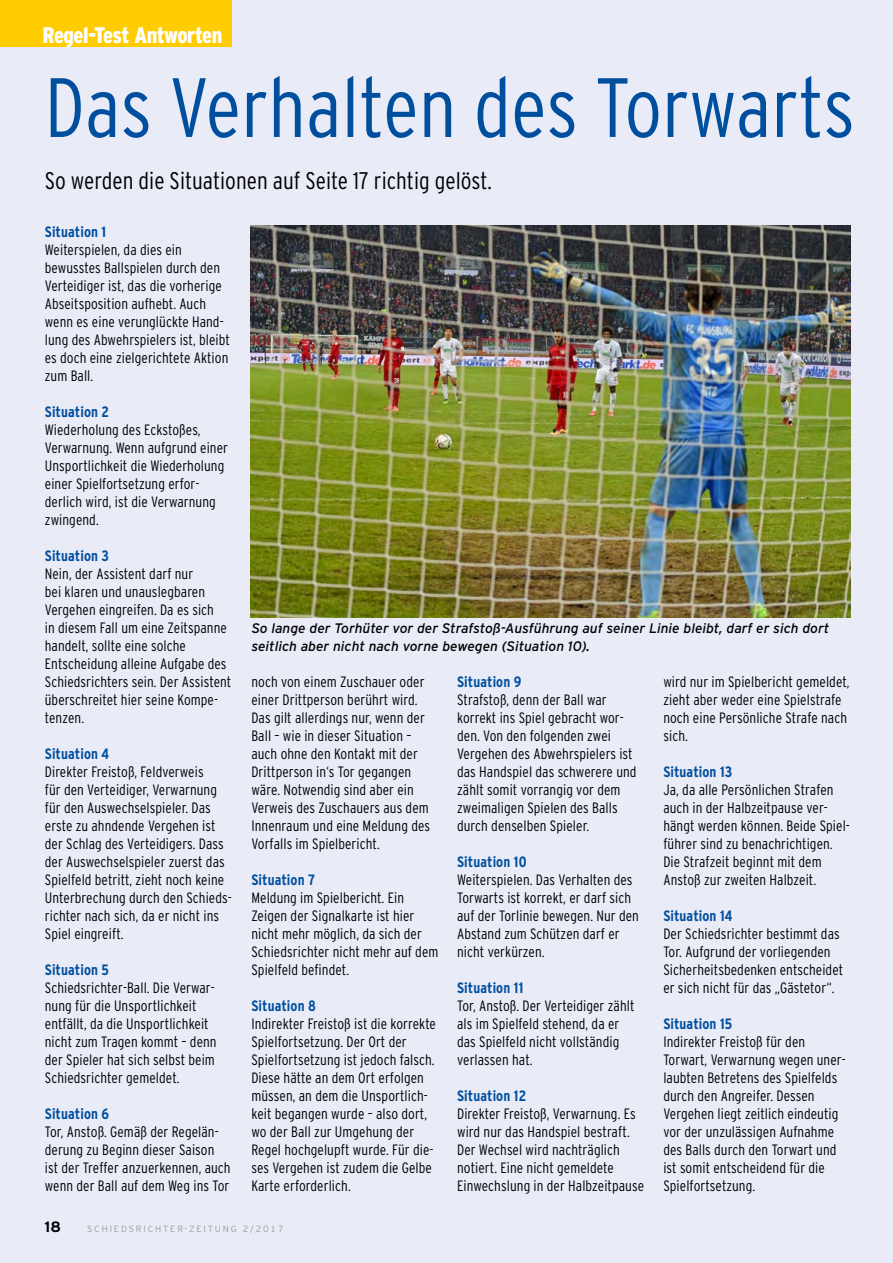
<style>
.page{position:relative;width:893px;height:1263px;background:#e9ebf7}
.page>*{position:absolute;margin:0;border:0;box-sizing:border-box;transform-origin:0 0}
.t1{font:300 condensed 83.85px "Interstate";color:#004f9f}
.t2{font:300 condensed 24px "Interstate";color:#000}
.t3{font:900 condensed 22.5px "Interstate";letter-spacing:-.02em;color:#fff}
.t4{font:300 condensed 15px/18px "Interstate";letter-spacing:.005em;color:#000}
.t5{font:700 condensed 15px "Interstate";letter-spacing:.005em;color:#004f9f}
.t6{font:700 15px "Interstate";color:#000}
.t7{font:italic 13.8px/18px "Interstate";color:#000}
.t8{font:300 9px "Interstate";letter-spacing:.2em;color:#9d9d9c}
</style>
<div class="page">
<div style="left:0;top:0;width:232px;height:47px;background:#fc0"></div>
<img style="left:251px;top:225px;width:599px;height:392px">
<h3 class="t3" style="left:43px;top:23px;width:181px">Regel-Test Antworten</h3>
<h1 class="t1" style="left:45px;top:60px;width:812px">Das Verhalten des Torwarts</h1>
<h2 class="t2" style="left:45px;top:167px;width:449px">So werden die Situationen auf Seite 17 richtig gelöst.</h2>
<p class="t5" style="left:45px;top:223px;width:63px">Situation 1</p>
<p class="t4" style="left:45px;top:240px;width:187px">Weiterspielen, da dies ein bewusstes Ballspielen durch den<br>Verteidiger ist, das die vorherige<br>Abseitsposition aufhebt. Auch wenn es eine verunglückte Hand&shy;lung des Abwehrspielers ist, bleibt es doch eine zielgerichtete Aktion zum Ball.</p>
<p class="t5" style="left:45px;top:403px;width:66px">Situation 2</p>
<p class="t4" style="left:45px;top:420px;width:185px">Wiederholung des Eckstoßes,<br>Verwarnung. Wenn aufgrund einer<br>Unsportlichkeit die Wiederholung einer Spielfortsetzung erfor&shy;derlich wird, ist die Verwarnung zwingend.</p>
<p class="t5" style="left:45px;top:547px;width:66px">Situation 3</p>
<p class="t4" style="left:45px;top:564px;width:188px">Nein, der Assistent darf nur<br>bei klaren und unauslegbaren<br>Vergehen eingreifen. Da es sich<br>in diesem Fall um eine Zeitspanne handelt, sollte eine solche<br>Entscheidung alleine Aufgabe des<br>Schiedsrichters sein. Der Assistent überschreitet hier seine Kompe&shy;tenzen.</p>
<p class="t5" style="left:45px;top:745px;width:66px">Situation 4</p>
<p class="t4" style="left:45px;top:762px;width:188px">Direkter Freistoß, Feldverweis<br>für den Verteidiger, Verwarnung für den Auswechselspieler. Das erste zu ahndende Vergehen ist der Schlag des Verteidigers. Dass der Auswechselspieler zuerst das<br>Spielfeld betritt, zieht noch keine<br>Unterbrechung durch den Schieds&shy;richter nach sich, da er nicht ins<br>Spiel eingreift.</p>
<p class="t5" style="left:45px;top:961px;width:66px">Situation 5</p>
<p class="t4" style="left:45px;top:978px;width:173px">Schiedsrichter-Ball. Die Verwar&shy;nung für die Unsportlichkeit entfällt, da die Unsportlichkeit nicht zum Tragen kommt – denn der Spieler hat sich selbst beim<br>Schiedsrichter gemeldet.</p>
<p class="t5" style="left:45px;top:1105px;width:66px">Situation 6</p>
<p class="t4" style="left:45px;top:1122px;width:187px">Tor, Anstoß. Gemäß der Regelän&shy;derung zu Beginn dieser Saison ist der Treffer anzuerkennen, auch wenn der Ball auf dem Weg ins Tor</p>
<p class="t7" style="left:251px;top:619px;width:579px">So lange der Torhüter vor der Strafstoß-Ausführung auf seiner Linie bleibt, darf er sich dort seitlich aber nicht nach vorne bewegen (Situation 10).</p>
<p class="t4" style="left:251px;top:672px;width:180px">noch von einem Zuschauer oder einer Drittperson berührt wird.<br>Das gilt allerdings nur, wenn der<br>Ball – wie in dieser Situation – auch ohne den Kontakt mit der<br>Drittperson in‘s Tor gegangen wäre. Notwendig sind aber ein<br>Verweis des Zuschauers aus dem<br>Innenraum und eine Meldung des<br>Vorfalls im Spielbericht.</p>
<p class="t5" style="left:251px;top:871px;width:65px">Situation 7</p>
<p class="t4" style="left:251px;top:888px;width:189px">Meldung im Spielbericht. Ein<br>Zeigen der Signalkarte ist hier nicht mehr möglich, da sich der<br>Schiedsrichter nicht mehr auf dem<br>Spielfeld befindet.</p>
<p class="t5" style="left:251px;top:997px;width:66px">Situation 8</p>
<p class="t4" style="left:251px;top:1014px;width:186px">Indirekter Freistoß ist die korrekte<br>Spielfortsetzung. Der Ort der<br>Spielfortsetzung ist jedoch falsch.<br>Diese hätte an dem Ort erfolgen müssen, an dem die Unsportlich&shy;keit begangen wurde – also dort, wo der Ball zur Umgehung der<br>Regel hochgelupft wurde. Für die&shy;ses Vergehen ist zudem die Gelbe<br>Karte erforderlich.</p>
<p class="t5" style="left:457px;top:673px;width:66px">Situation 9</p>
<p class="t4" style="left:457px;top:690px;width:181px">Strafstoß, denn der Ball war korrekt ins Spiel gebracht wor&shy;den. Von den folgenden zwei<br>Vergehen des Abwehrspielers ist das Handspiel das schwerere und zählt somit vorrangig vor dem zweimaligen Spielen des Balls durch denselben Spieler.</p>
<p class="t5" style="left:457px;top:853px;width:71px">Situation 10</p>
<p class="t4" style="left:457px;top:870px;width:183px">Weiterspielen. Das Verhalten des<br>Torwarts ist korrekt, er darf sich auf der Torlinie bewegen. Nur den<br>Abstand zum Schützen darf er nicht verkürzen.</p>
<p class="t5" style="left:457px;top:979px;width:68px">Situation 11</p>
<p class="t4" style="left:457px;top:996px;width:179px">Tor, Anstoß. Der Verteidiger zählt als im Spielfeld stehend, da er das Spielfeld nicht vollständig verlassen hat.</p>
<p class="t5" style="left:457px;top:1087px;width:71px">Situation 12</p>
<p class="t4" style="left:457px;top:1104px;width:189px">Direkter Freistoß, Verwarnung. Es wird nur das Handspiel bestraft.<br>Der Wechsel wird nachträglich notiert. Eine nicht gemeldete Einwechslung in der Halbzeitpause</p>
<p class="t4" style="left:663px;top:672px;width:188px">wird nur im Spielbericht gemeldet, zieht aber weder eine Spielstrafe noch eine Persönliche Strafe nach sich.</p>
<p class="t5" style="left:663px;top:763px;width:71px">Situation 13</p>
<p class="t4" style="left:663px;top:780px;width:188px">Ja, da alle Persönlichen Strafen auch in der Halbzeitpause ver&shy;hängt werden können. Beide Spiel&shy;führer sind zu benachrichtigen.<br>Die Strafzeit beginnt mit dem<br>Anstoß zur zweiten Halbzeit.</p>
<p class="t5" style="left:663px;top:907px;width:71px">Situation 14</p>
<p class="t4" style="left:663px;top:924px;width:181px">Der Schiedsrichter bestimmt das Tor. Aufgrund der vorliegenden Sicherheitsbedenken entscheidet er sich nicht für das „Gästetor“.</p>
<p class="t5" style="left:663px;top:1015px;width:71px">Situation 15</p>
<p class="t4" style="left:663px;top:1032px;width:184px">Indirekter Freistoß für den<br>Torwart, Verwarnung wegen uner&shy;laubten Betretens des Spielfelds durch den Angreifer. Dessen<br>Vergehen liegt zeitlich eindeutig vor der unzulässigen Aufnahme des Balls durch den Torwart und ist somit entscheidend für die<br>Spielfortsetzung.</p>
<p class="t6" style="left:45px;top:1218px;width:18px">18</p>
<p class="t8" style="left:87px;top:1224px;width:198px">SCHIEDSRICHTER-ZEITUNG 2/2017</p>
</div>
